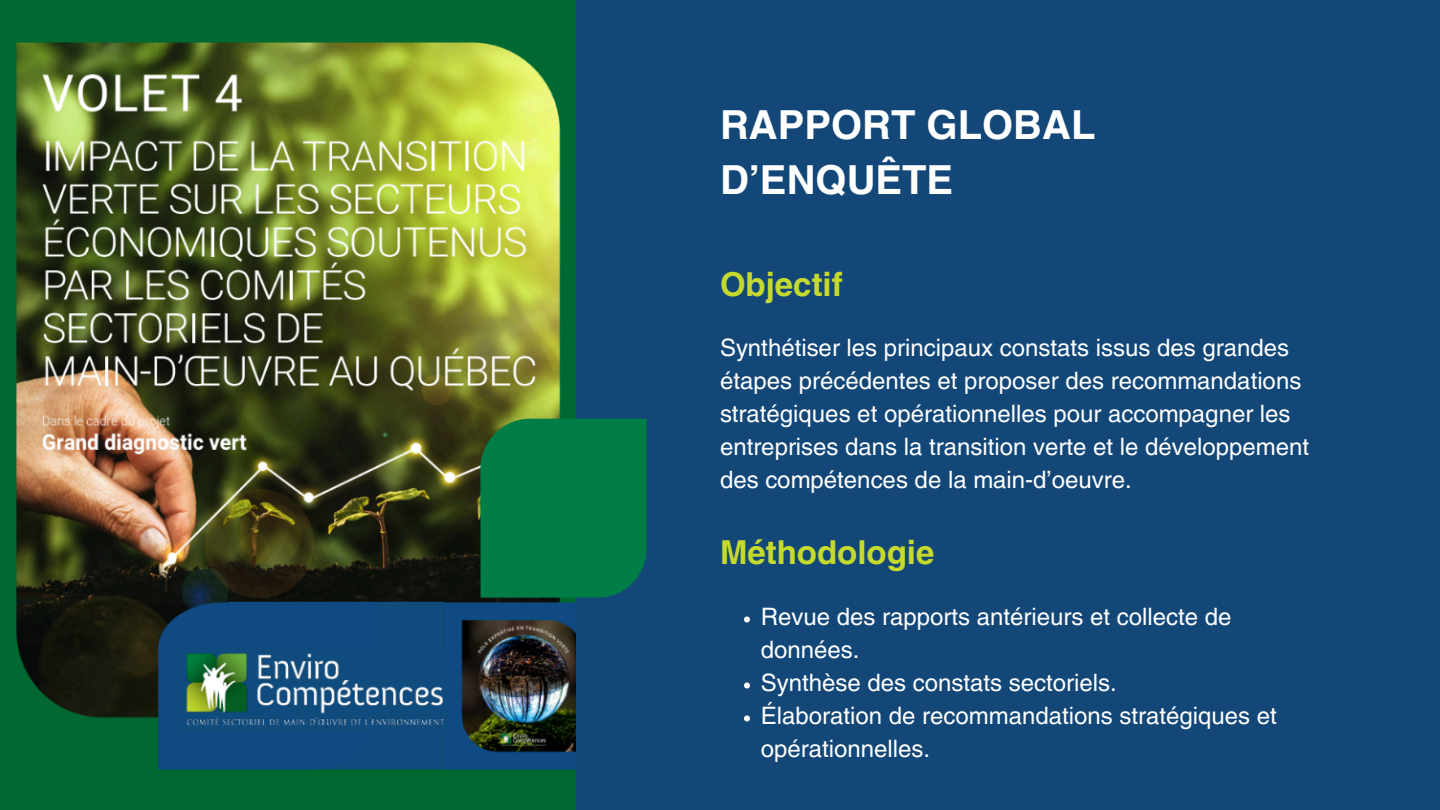
<style>
.page{position:relative;width:1440px;height:810px;background:#124778}
.page>*{position:absolute;margin:0;border:0;box-sizing:border-box;transform-origin:0 0}
.t1{font:700 40px/55.5px "Helvetica LT Pro";color:#fff}
.t2{font:700 33px "Helvetica LT Pro";color:#c6d92d}
.t3{font:24px/33px "Helvetica LT Pro";color:#fff}
</style>
<div class="page">
<img style="left:0;top:0;width:576px;height:810px">
<div style="left:480px;top:419px;width:167px;height:179px;background:#007d47"></div>
<svg style="left:744px;top:616px;width:6px;height:6px"></svg>
<svg style="left:744px;top:682px;width:6px;height:6px"></svg>
<svg style="left:744px;top:715px;width:6px;height:6px"></svg>
<h1 class="t1" style="left:720px;top:101px;width:377px">RAPPORT GLOBAL<br>D’ENQUÊTE</h1>
<h2 class="t2" style="left:720px;top:272px;width:124px">Objectif</h2>
<h2 class="t3" style="left:720px;top:334px;width:591px">Synthétiser les principaux constats issus des grandes étapes précédentes et proposer des recommandations stratégiques et opérationnelles pour accompagner les entreprises dans la transition verte et le développement des compétences de la main-d’oeuvre.</h2>
<p class="t2" style="left:720px;top:541px;width:216px">Méthodologie</p>
<p class="t3" style="left:761px;top:602px;width:472px">Revue des rapports antérieurs et collecte de données.</p>
<p class="t3" style="left:761px;top:668px;width:357px">Synthèse des constats sectoriels.</p>
<p class="t3" style="left:761px;top:701px;width:517px">Élaboration de recommandations stratégiques et opérationnelles.</p>
</div>
